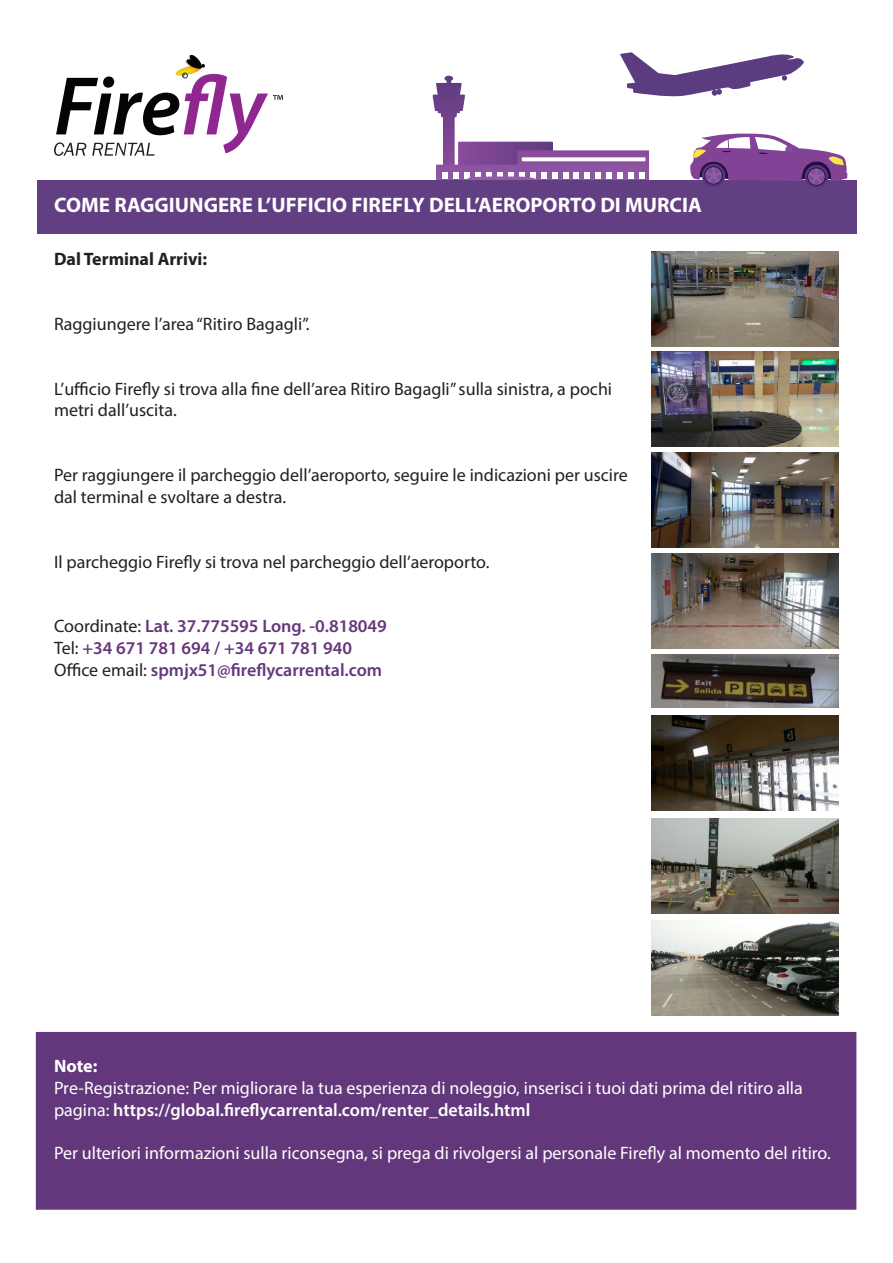
<style>
.page{position:relative;width:893px;height:1263px;background:#fff}
.page>*{position:absolute;margin:0;border:0;box-sizing:border-box;transform-origin:0 0}
.t1{font:700 21px "Myriad Pro";color:#fff}
.t2{font:18px/21.6px "Myriad Pro";color:#231f20}
.t3{font:18px/21.6px "Myriad Pro";color:#fff}
.Paragraph_Style_1{font:600 18px "Myriad Pro";color:#65377c}
.t4{font:700 18px "Myriad Pro";color:#231f20}
.t5{font:700 18px "Myriad Pro";color:#fff}
.s1{font-weight:400;color:#231f20}
.s2{font-weight:600}
</style>
<div class="page">
<div style="left:37px;top:181px;width:819px;height:53px;background:#623e83"></div>
<div style="left:702px;top:164px;width:23px;height:23px;background:#5b3578;border-radius:50%"></div>
<svg style="left:805px;top:165px;width:23px;height:23px"></svg>
<svg style="left:433px;top:52px;width:414px;height:133px"></svg>
<div style="left:36px;top:1032px;width:820px;height:178px;background:#63377b;border:2px solid #68387e"></div>
<img style="left:651px;top:252px;width:188px;height:95px">
<img style="left:651px;top:654px;width:188px;height:53px">
<img style="left:651px;top:715px;width:188px;height:95px">
<img style="left:651px;top:453px;width:188px;height:95px">
<img style="left:651px;top:554px;width:188px;height:95px">
<img style="left:651px;top:920px;width:188px;height:95px">
<img style="left:651px;top:352px;width:188px;height:95px">
<img style="left:651px;top:819px;width:188px;height:95px">
<svg style="left:54px;top:54px;width:229px;height:102px"></svg>
<p class="t1" style="left:54px;top:191px;width:649px">COME RAGGIUNGERE L’UFFICIO FIREFLY DELL’AEROPORTO DI MURCIA</p>
<p class="t4" style="left:54px;top:247px;width:155px">Dal Terminal Arrivi:</p>
<p class="t2" style="left:54px;top:313px;width:257px">Raggiungere l’area “Ritiro Bagagli”.</p>
<p class="t2" style="left:54px;top:378px;width:560px">L’ufficio Firefly si trova alla fine dell’area Ritiro Bagagli” sulla sinistra, a pochi metri dall’uscita.</p>
<p class="t2" style="left:54px;top:464px;width:575px">Per raggiungere il parcheggio dell’aeroporto, seguire le indicazioni per uscire dal terminal e svoltare a destra.</p>
<p class="t2" style="left:54px;top:550px;width:437px">Il parcheggio Firefly si trova nel parcheggio dell’aeroporto.</p>
<p class="Paragraph_Style_1" style="left:54px;top:615px;width:334px"><span class="s1">Coordinate:</span> Lat. 37.775595 Long. -0.818049</p>
<p class="Paragraph_Style_1" style="left:54px;top:636px;width:300px"><span class="s1">Tel:</span> +34 671 781 694 / +34 671 781 940</p>
<p class="Paragraph_Style_1" style="left:54px;top:658px;width:330px"><span class="s1">Office email:</span> spmjx51@fireflycarrental.com</p>
<p class="t5" style="left:54px;top:1054px;width:45px">Note:</p>
<p class="t3" style="left:54px;top:1077px;width:750px">Pre-Registrazione: Per migliorare la tua esperienza di noleggio, inserisci i tuoi dati prima del ritiro alla pagina: <span class="s2">https://global.fireflycarrental.com/renter_details.html</span></p>
<p class="t3" style="left:54px;top:1142px;width:778px">Per ulteriori informazioni sulla riconsegna, si prega di rivolgersi al personale Firefly al momento del ritiro.</p>
</div>
